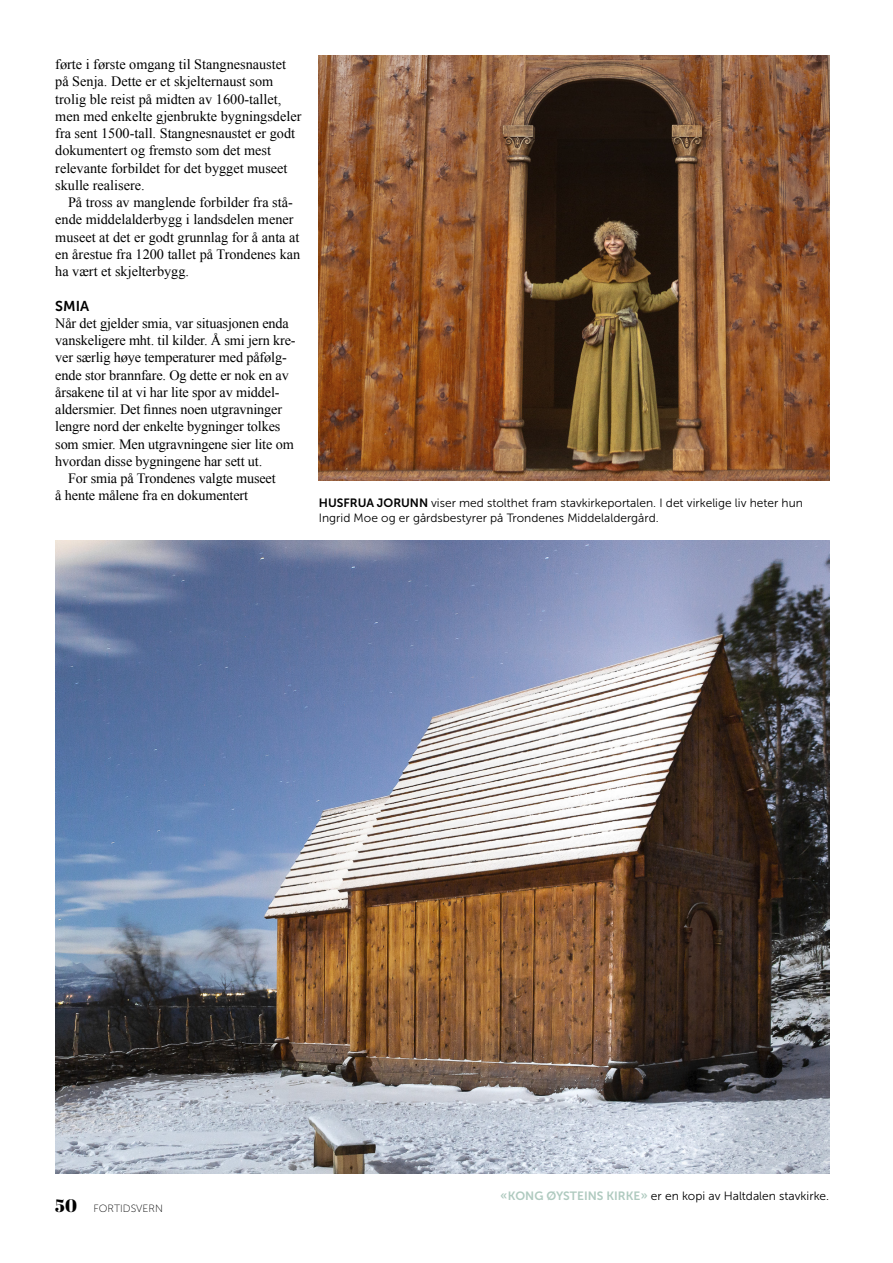
<style>
.page{position:relative;width:893px;height:1263px;background:#fff}
.page>*{position:absolute;margin:0;border:0;box-sizing:border-box;transform-origin:0 0}
.Brodtekst_innrykk{font:14.25px/17.2px "Times New Roman";color:#000}
.Brodtekst{font:14.25px/17.2px "Times New Roman";letter-spacing:-.01em;color:#000}
.Mellomtittel_NY{font:14.25px "Museo Sans 700";color:#000}
.Bildetekst_NY{font:12px/15px "Museo Sans 300";color:#000}
.t1{font:10.5px "Museo Sans 100";color:#000}
.s1{font-family:"Museo Sans 700"}
.s2{font-family:"Abril Fatface";font-size:18px}
.s3{font-family:"Museo Sans 700";color:#afcabf}
</style>
<div class="page">
<img style="left:55px;top:540px;width:774px;height:634px">
<img style="left:319px;top:55px;width:510px;height:425px">
<p class="Brodtekst_innrykk" style="left:55px;top:55px;width:248px">førte i første omgang til Stangnesnaustet på Senja. Dette er et skjelternaust som trolig ble reist på midten av 1600-tallet, men med enkelte gjenbrukte bygningsdeler fra sent 1500-tall. Stangnesnaustet er godt dokumentert og fremsto som det mest relevante forbildet for det bygget museet skulle realisere.</p>
<p class="Brodtekst_innrykk" style="left:55px;top:193px;width:246px;text-indent:13px">På tross av manglende forbilder fra stå&shy;ende middelalderbygg i landsdelen mener museet at det er godt grunnlag for å anta at en årestue fra 1200 tallet på Trondenes kan ha vært et skjelterbygg.</p>
<p class="Mellomtittel_NY" style="left:55px;top:298px;width:35px">SMIA</p>
<p class="Brodtekst" style="left:55px;top:314px;width:242px">Når det gjelder smia, var situasjonen enda vanskeligere mht. til kilder. Å smi jern kre&shy;ver særlig høye temperaturer med påfølg&shy;ende stor brannfare. Og dette er nok en av årsakene til at vi har lite spor av middel&shy;aldersmier. Det finnes noen utgravninger lengre nord der enkelte bygninger tolkes som smier. Men utgravningene sier lite om hvordan disse bygningene har sett ut.</p>
<p class="Brodtekst_innrykk" style="left:55px;top:469px;width:222px;text-indent:13px">For smia på Trondenes valgte museet å hente målene fra en dokumentert</p>
<p class="Bildetekst_NY" style="left:319px;top:495px;width:485px"><span class="s1">HUSFRUA JORUNN</span> viser med stolthet fram stavkirkeportalen. I det virkelige liv heter hun<br>Ingrid Moe og er gårdsbestyrer på Trondenes Middelaldergård.</p>
<p class="t1" style="left:55px;top:1203px;width:109px"><span class="s2">50</span> FORTIDSVERN</p>
<p class="Bildetekst_NY" style="left:500px;top:1188px;width:330px"><span class="s3">«KONG ØYSTEINS KIRKE»</span> er en kopi av Haltdalen stavkirke.</p>
</div>
